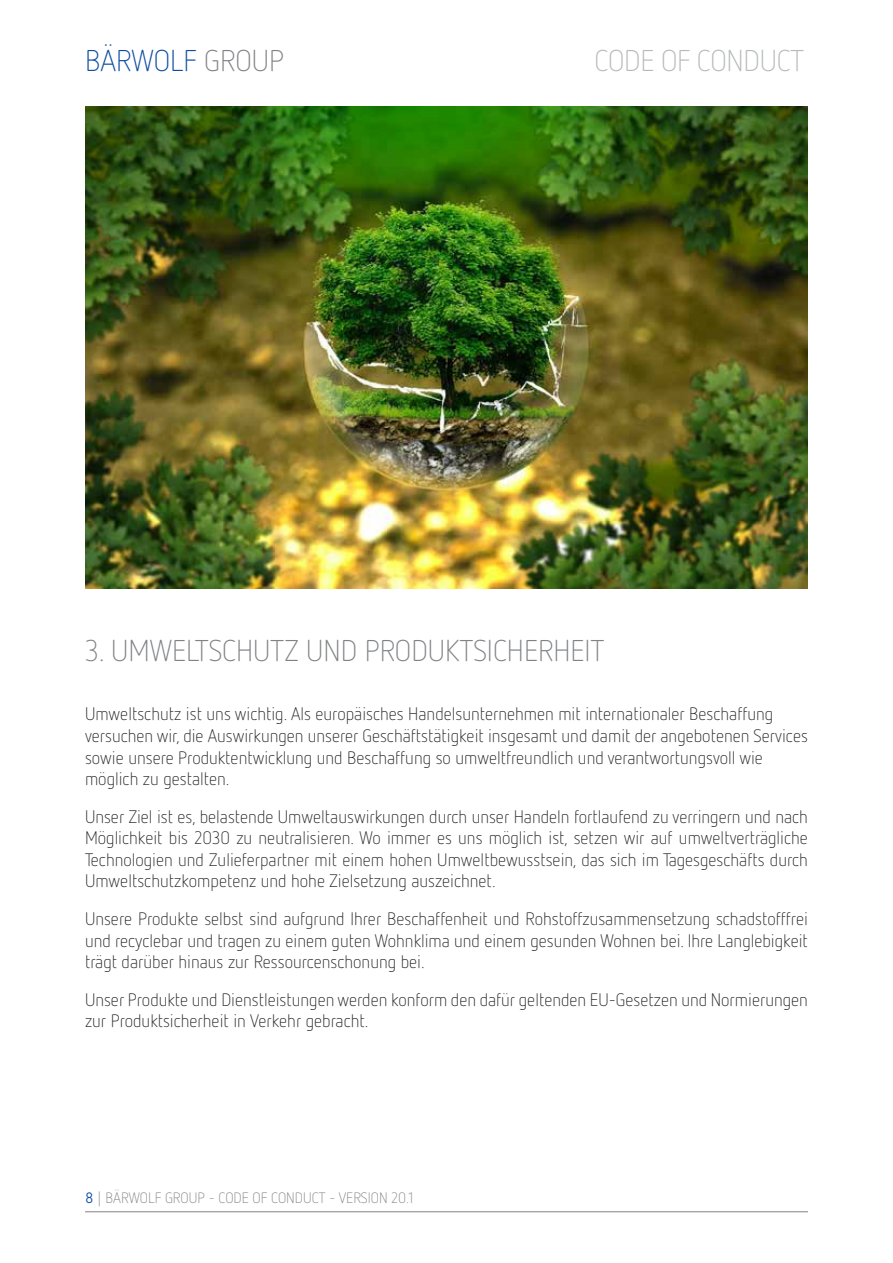
<style>
.page{position:relative;width:893px;height:1263px;background:#fff}
.page>*{position:absolute;margin:0;border:0;box-sizing:border-box;transform-origin:0 0}
.t1{font:300 30px "Netto OT";color:#808285}
.t2{font:300 30px "Netto OT";letter-spacing:-.01em;color:#b7b9ba}
.t3{font:300 30px "Netto OT";color:#0d4da1}
.t4{font:300 18px/21.6px "Netto OT";color:#231f20}
.t5{font:300 15px "Netto OT";color:#808285}
.s1{color:#808285}
.s2{font-weight:400;color:#0d4da1}
</style>
<div class="page">
<img style="left:85px;top:106px;width:723px;height:482px">
<hr style="left:85px;top:1211px;width:723px;height:1px;background:#808285">
<h1 class="t3" style="left:85px;top:42px;width:201px">BÄRWOLF <span class="s1">GROUP</span></h1>
<h1 class="t2" style="left:594px;top:42px;width:211px">CODE OF CONDUCT</h1>
<h1 class="t1" style="left:85px;top:632px;width:521px">3. UMWELTSCHUTZ UND PRODUKTSICHERHEIT</h1>
<p class="t4" style="left:85px;top:703px;width:724px">Umweltschutz ist uns wichtig. Als europäisches Handelsunternehmen mit internationaler Beschaffung versuchen wir, die Auswirkungen unserer Geschäftstätigkeit insgesamt und damit der angebotenen Services sowie unsere Produktentwicklung und Beschaffung so umweltfreundlich und verantwortungsvoll wie möglich zu gestalten.</p>
<p class="t4" style="left:85px;top:805px;width:724px;text-align:justify">Unser Ziel ist es, belastende Umweltauswirkungen durch unser Handeln fortlaufend zu verringern und nach Möglichkeit bis 2030 zu neutralisieren. Wo immer es uns möglich ist, setzen wir auf umweltverträgliche Technologien und Zulieferpartner mit einem hohen Umweltbewusstsein, das sich im Tagesgeschäfts durch Umweltschutzkompetenz und hohe Zielsetzung auszeichnet.</p>
<p class="t4" style="left:85px;top:907px;width:724px;text-align:justify">Unsere Produkte selbst sind aufgrund Ihrer Beschaffenheit und Rohstoffzusammensetzung schadstofffrei und recyclebar und tragen zu einem guten Wohnklima und einem gesunden Wohnen bei. Ihre Langlebigkeit trägt darüber hinaus zur Ressourcenschonung bei.</p>
<p class="t4" style="left:85px;top:988px;width:724px">Unser Produkte und Dienstleistungen werden konform den dafür geltenden EU-Gesetzen und Normierungen zur Produktsicherheit in Verkehr gebracht.</p>
<p class="t5" style="left:85px;top:1189px;width:330px"><span class="s2">8</span> | BÄRWOLF GROUP - CODE OF CONDUCT - VERSION 20.1</p>
</div>
